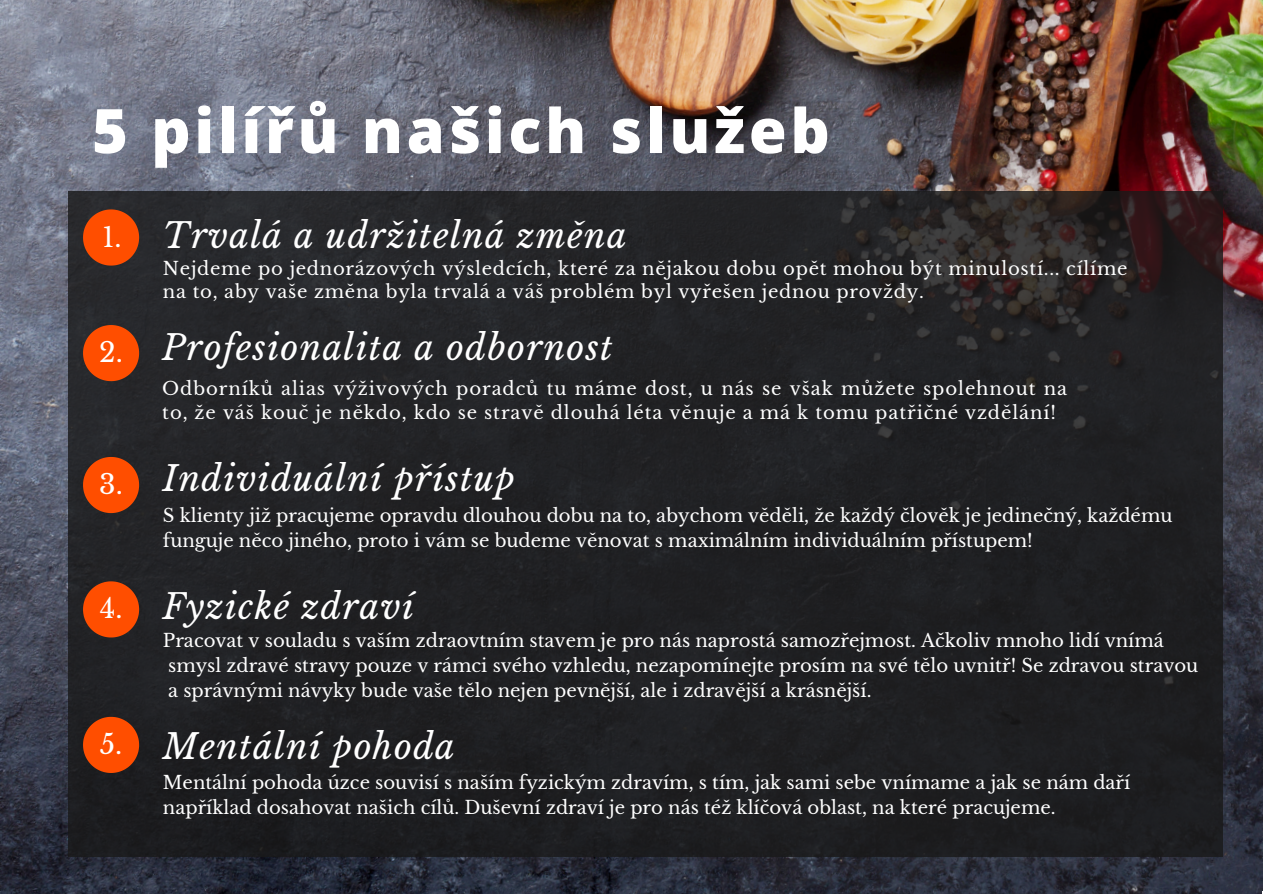
<style>
.page{position:relative;width:1263px;height:894px;background:#fff}
.page>*{position:absolute;margin:0;border:0;box-sizing:border-box;transform-origin:0 0}
.t1{font:800 61.35px "Open Sans";letter-spacing:.06em;color:#fff}
.t2{font:italic 34.35px "Libre Baskerville";letter-spacing:.04em;color:#fff}
.t3{font:26.85px "Libre Baskerville";color:#fff}
.t4{font:18.15px "Libre Baskerville";color:#fff}
.t5{font:18.15px "Libre Baskerville";letter-spacing:.04em;color:#fff}
.t6{font:18.15px/24.3px "Libre Baskerville";letter-spacing:.05em;color:#fff}
</style>
<div class="page">
<img style="left:0;top:0;width:1263px;height:893px">
<div style="left:68px;top:191px;width:1155px;height:665px;background:#202123"></div>
<svg style="left:83px;top:209px;width:56px;height:56px"></svg>
<svg style="left:83px;top:325px;width:56px;height:56px"></svg>
<svg style="left:83px;top:457px;width:56px;height:56px"></svg>
<svg style="left:83px;top:581px;width:56px;height:56px"></svg>
<svg style="left:83px;top:716px;width:56px;height:56px"></svg>
<h4 class="t1" style="left:92px;top:87px;width:739px">5 pilířů našich služeb</h4>
<p class="t3" style="left:102px;top:221px;width:21px">1.</p>
<p class="t3" style="left:99px;top:336px;width:25px">2.</p>
<p class="t3" style="left:99px;top:468px;width:25px">3.</p>
<h4 class="t3" style="left:100px;top:591px;width:24px">4.</h4>
<h2 class="t3" style="left:100px;top:727px;width:24px">5.</h2>
<h1 class="t2" style="left:163px;top:215px;width:465px">Trvalá a udržitelná změna</h1>
<p class="t5" style="left:163px;top:257px;width:966px">Nejdeme po jednorázových výsledcích, které za nějakou dobu opět mohou být minulostí... cílíme</p>
<p class="t5" style="left:163px;top:280px;width:762px">na to, aby vaše změna byla trvalá a váš problém byl vyřešen jednou provždy.</p>
<h4 class="t2" style="left:162px;top:326px;width:452px">Profesionalita a odbornost</h4>
<p class="t6" style="left:162px;top:376px;width:906px">Odborníků alias výživových poradců tu máme dost, u nás se však můžete spolehnout na to, že váš kouč je někdo, kdo se stravě dlouhá léta věnuje a má k tomu patřičné vzdělání!</p>
<p class="t2" style="left:163px;top:457px;width:354px">Individuální přístup</p>
<p class="t4" style="left:163px;top:504px;width:1011px">S klienty již pracujeme opravdu dlouhou dobu na to, abychom věděli, že každý člověk je jedinečný, každému</p>
<h3 class="t4" style="left:163px;top:529px;width:871px">funguje něco jiného, proto i vám se budeme věnovat s maximálním individuálním přístupem!</h3>
<p class="t2" style="left:163px;top:585px;width:252px">Fyzické zdraví</p>
<p class="t4" style="left:163px;top:629px;width:1002px">Pracovat v souladu s vaším zdraovtním stavem je pro nás naprostá samozřejmost. Ačkoliv mnoho lidí vnímá</p>
<h2 class="t4" style="left:168px;top:654px;width:1032px">smysl zdravé stravy pouze v rámci svého vzhledu, nezapomínejte prosím na své tělo uvnitř! Se zdravou stravou</h2>
<p class="t4" style="left:168px;top:679px;width:705px">a správnými návyky bude vaše tělo nejen pevnější, ale i zdravější a krásnější.</p>
<h4 class="t2" style="left:163px;top:725px;width:293px">Mentální pohoda</h4>
<p class="t4" style="left:163px;top:771px;width:969px">Mentální pohoda úzce souvisí s naším fyzickým zdravím, s tím, jak sami sebe vnímame a jak se nám daří</p>
<h4 class="t4" style="left:163px;top:796px;width:894px">například dosahovat našich cílů. Duševní zdraví je pro nás též klíčová oblast, na které pracujeme.</h4>
</div>
